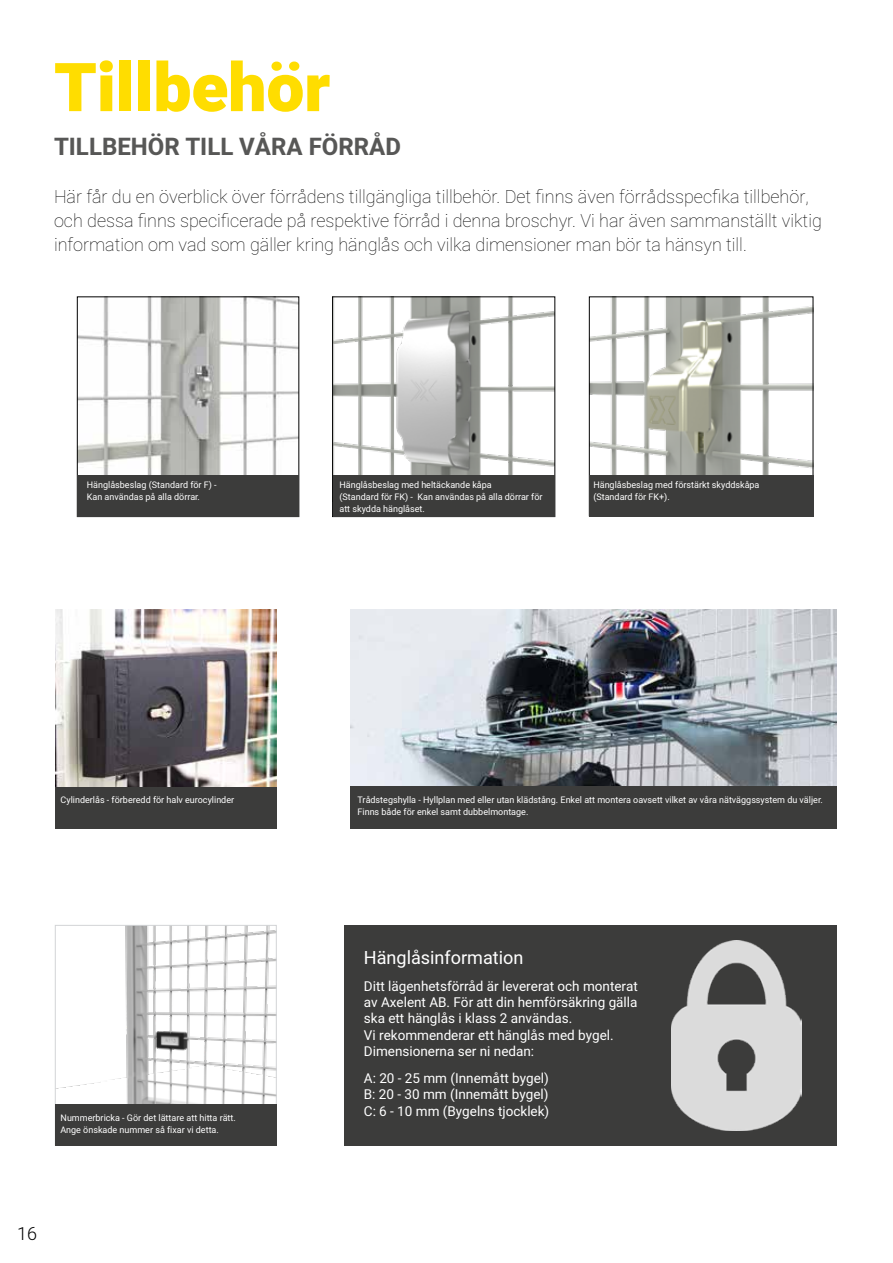
<style>
.page{position:relative;width:893px;height:1263px;background:#fff}
.page>*{position:absolute;margin:0;border:0;box-sizing:border-box;transform-origin:0 0}
.t1{font:900 67.5px "Heebo";color:#fd0}
.t2{font:700 24px "Heebo";color:#575756}
.t3{font:100 18px/24px "Heebo";color:#000}
.t4{font:18px "Heebo";color:#fff}
.t5{font:300 18px "Heebo";color:#000}
.t6{font:13.5px/16.2px "Heebo";color:#fff}
.t7{font:9px/12px "Heebo";color:#fff}
</style>
<div class="page">
<div style="left:344px;top:925px;width:493px;height:220px;background:#3c3c3b"></div>
<img style="left:57px;top:927px;width:217px;height:177px">
<div style="left:55px;top:925px;width:221px;height:220px;border:1px solid #d2d4d6"></div>
<img style="left:79px;top:299px;width:218px;height:176px">
<div style="left:77px;top:297px;width:222px;height:220px;border:1px solid #000"></div>
<img style="left:56px;top:609px;width:221px;height:178px">
<img style="left:351px;top:609px;width:486px;height:177px">
<img style="left:591px;top:299px;width:220px;height:176px">
<div style="left:589px;top:297px;width:224px;height:219px;border:1px solid #000"></div>
<img style="left:334px;top:299px;width:219px;height:176px">
<div style="left:332px;top:297px;width:223px;height:220px;border:1px solid #000"></div>
<img style="left:671px;top:940px;width:131px;height:190px">
<div style="left:55px;top:1104px;width:222px;height:41px;background:#3c3c3b"></div>
<div style="left:55px;top:787px;width:222px;height:41px;background:#3c3c3b"></div>
<div style="left:351px;top:786px;width:486px;height:42px;background:#3c3c3b"></div>
<div style="left:77px;top:475px;width:222px;height:42px;background:#3c3c3b"></div>
<div style="left:333px;top:475px;width:222px;height:42px;background:#3c3c3b"></div>
<div style="left:589px;top:475px;width:224px;height:42px;background:#3c3c3b"></div>
<h1 class="t1" style="left:54px;top:40px;width:278px">Tillbehör</h1>
<h2 class="t2" style="left:54px;top:129px;width:348px">TILLBEHÖR TILL VÅRA FÖRRÅD</h2>
<p class="t3" style="left:54px;top:184px;width:769px">Här får du en överblick över förrådens tillgängliga tillbehör. Det finns även förrådsspecfika tillbehör, och dessa finns specificerade på respektive förråd i denna broschyr. Vi har även sammanställt viktig information om vad som gäller kring hänglås och vilka dimensioner man bör ta hänsyn till.</p>
<p class="t7" style="left:87px;top:479px;width:131px">Hänglåsbeslag (Standard för F) -<br>Kan användas på alla dörrar.</p>
<p class="t7" style="left:339px;top:479px;width:205px">Hänglåsbeslag med heltäckande kåpa<br>(Standard för FK) - Kan användas på alla dörrar för att skydda hänglåset.</p>
<p class="t7" style="left:593px;top:479px;width:168px">Hänglåsbeslag med förstärkt skyddskåpa (Standard för FK+).</p>
<p class="t7" style="left:61px;top:793px;width:175px">Cylinderlås - förberedd för halv eurocylinder</p>
<p class="t7" style="left:358px;top:793px;width:467px">Trådstegshylla - Hyllplan med eller utan klädstång. Enkel att montera oavsett vilket av våra nätväggssystem du väljer.<br>Finns både för enkel samt dubbelmontage.</p>
<p class="t7" style="left:61px;top:1112px;width:177px">Nummerbricka - Gör det lättare att hitta rätt.<br>Ange önskade nummer så fixar vi detta.</p>
<h3 class="t5" style="left:17px;top:1221px;width:21px">16</h3>
<h3 class="t4" style="left:364px;top:945px;width:161px">Hänglåsinformation</h3>
<h3 class="t6" style="left:364px;top:978px;width:275px">Ditt lägenhetsförråd är levererat och monterat av Axelent AB. För att din hemförsäkring gälla ska ett hänglås i klass 2 användas.<br>Vi rekommenderar ett hänglås med bygel.<br>Dimensionerna ser ni nedan:</h3>
<h3 class="t6" style="left:364px;top:1070px;width:187px;text-align:justify">A: 20 - 25 mm (Innemått bygel)<br>B: 20 - 30 mm (Innemått bygel)<br>C: 6 - 10 mm (Bygelns tjocklek)</h3>
</div>
